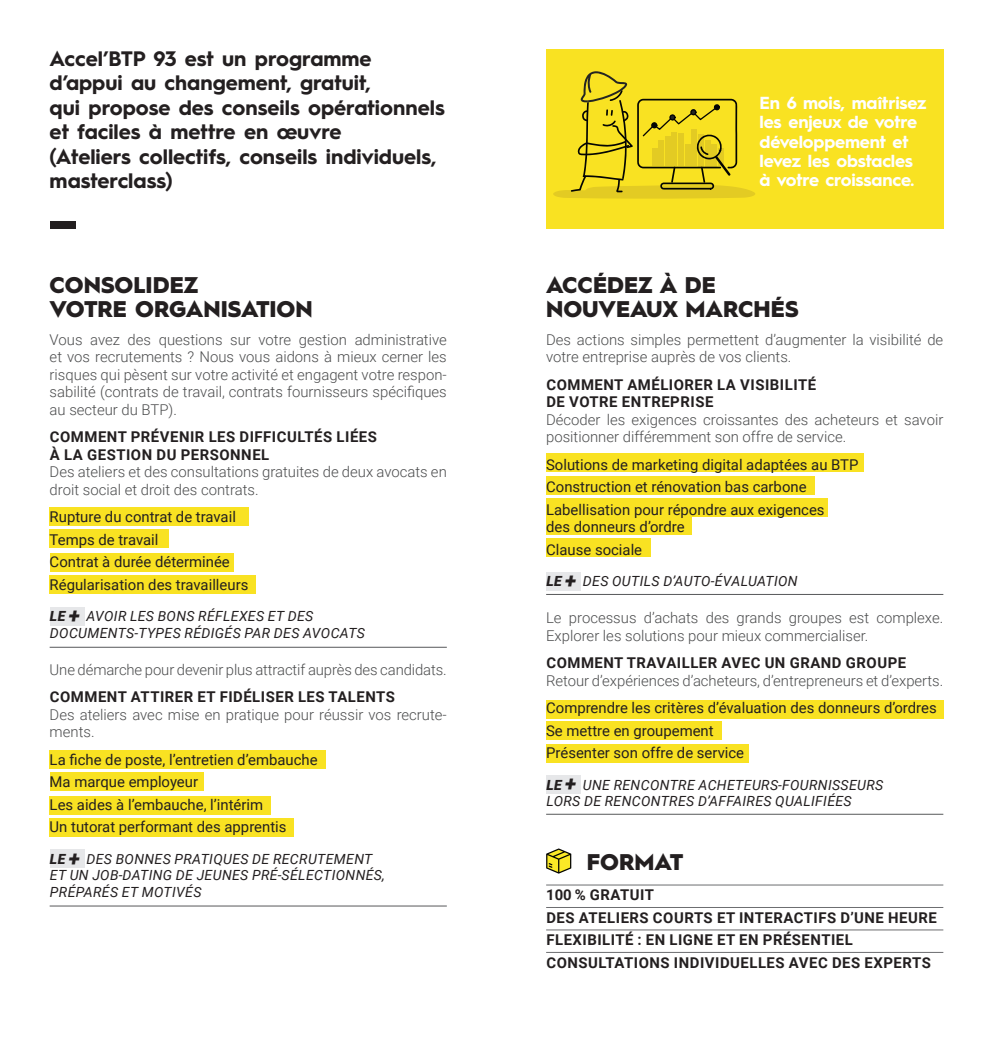
<style>
.page{position:relative;width:993px;height:1042px;background:#fff}
.page>*{position:absolute;margin:0;border:0;box-sizing:border-box;transform-origin:0 0}
.t1{font:900 22.75px/24.5px "Hurme Geometric Sans 1";color:#231f20}
.t2{font:700 21px/24.5px "Hurme Geometric Sans 1";color:#231f20}
.t3{font:700 17.5px/19.2px "Hurme Geometric Sans 1";letter-spacing:-.01em;color:#fff}
.t4{font:300 14.88px/17.5px "Roboto";color:#4b4c4d}
.t5{font:14.88px/22.4px "Roboto";color:#231f20}
.t6{font:700 14.88px/22.4px "Roboto";letter-spacing:.035em;color:#231f20}
.t7{font:italic 14px/16.6px "Roboto";letter-spacing:.025em;color:#231f20}
.s1{font-weight:900}
.s2{font-weight:900;font-size:21px}
</style>
<div class="page">
<hr style="left:546px;top:884px;width:397px;height:1px;background:#6c6d70">
<hr style="left:546px;top:907px;width:397px;height:1px;background:#6c6d70">
<hr style="left:546px;top:929px;width:397px;height:1px;background:#6c6d70">
<hr style="left:546px;top:952px;width:397px;height:1px;background:#6c6d70">
<div style="left:546px;top:50px;width:397px;height:179px;background:#f9e222"></div>
<div style="left:546px;top:453px;width:317px;height:19px;background:#f9e222"></div>
<div style="left:50px;top:507px;width:199px;height:19px;background:#f9e222"></div>
<div style="left:50px;top:606px;width:34px;height:19px;background:#e6e7e9"></div>
<div style="left:546px;top:572px;width:34px;height:19px;background:#e6e7e9"></div>
<div style="left:546px;top:775px;width:34px;height:19px;background:#e6e7e9"></div>
<div style="left:50px;top:848px;width:34px;height:19px;background:#e6e7e9"></div>
<div style="left:50px;top:750px;width:275px;height:19px;background:#f9e222"></div>
<div style="left:50px;top:553px;width:183px;height:18px;background:#f9e222"></div>
<div style="left:50px;top:796px;width:221px;height:19px;background:#f9e222"></div>
<div style="left:50px;top:575px;width:206px;height:19px;background:#f9e222"></div>
<div style="left:50px;top:818px;width:244px;height:19px;background:#f9e222"></div>
<div style="left:546px;top:700px;width:397px;height:19px;background:#f9e222"></div>
<div style="left:546px;top:721px;width:175px;height:19px;background:#f9e222"></div>
<div style="left:546px;top:744px;width:202px;height:19px;background:#f9e222"></div>
<div style="left:546px;top:475px;width:268px;height:19px;background:#f9e222"></div>
<div style="left:50px;top:529px;width:119px;height:19px;background:#f9e222"></div>
<div style="left:50px;top:772px;width:153px;height:19px;background:#f9e222"></div>
<div style="left:546px;top:498px;width:280px;height:19px;background:#f9e222"></div>
<div style="left:546px;top:516px;width:146px;height:19px;background:#f9e222"></div>
<div style="left:546px;top:538px;width:104px;height:19px;background:#f9e222"></div>
<div style="left:50px;top:222px;width:25px;height:7px;background:#231f20"></div>
<hr style="left:50px;top:647px;width:396px;height:1px;background:#57585a">
<hr style="left:50px;top:905px;width:396px;height:1px;background:#57585a">
<hr style="left:546px;top:594px;width:397px;height:1px;background:#57585a">
<hr style="left:546px;top:814px;width:397px;height:1px;background:#57585a">
<svg style="left:553px;top:71px;width:202px;height:128px"></svg>
<svg style="left:546px;top:848px;width:25px;height:25px"></svg>
<h2 class="t2" style="left:50px;top:45px;width:396px">Accel’BTP 93 est un programme d’appui au changement, gratuit,<br>qui propose des conseils opérationnels et faciles à mettre en œuvre<br>(Ateliers collectifs, conseils individuels, masterclass)</h2>
<h1 class="t1" style="left:50px;top:271px;width:264px">CONSOLIDEZ<br>VOTRE ORGANISATION</h1>
<p class="t4" style="left:50px;top:330px;width:398px;text-align:justify">Vous avez des questions sur votre gestion administrative et vos recrutements ? Nous vous aidons à mieux cerner les risques qui pèsent sur votre activité et engagent votre respon&shy;sabilité (contrats de travail, contrats fournisseurs spécifiques au secteur du BTP).</p>
<p class="t6" style="left:50px;top:425px;width:91px">COMMENT PRÉVENIR</p>
<p class="t6" style="left:209px;top:425px;width:10px">LES</p>
<p class="t6" style="left:239px;top:425px;width:20px">DIFFICULTÉS</p>
<p class="t6" style="left:336px;top:425px;width:9px">LIÉES</p>
<p class="t6" style="left:50px;top:443px;width:58px">À LA GESTION</p>
<p class="t6" style="left:156px;top:443px;width:35px">DU PERSONNEL</p>
<p class="t4" style="left:50px;top:462px;width:398px">Des ateliers et des consultations gratuites de deux avocats en droit social et droit des contrats.</p>
<p class="t5" style="left:50px;top:505px;width:200px">Rupture du contrat de travail<br>Temps de travail<br>Contrat à durée déterminée<br>Régularisation des travailleurs</p>
<p class="t7" style="left:50px;top:607px;width:316px"><span class="s1">LE</span> <span class="s2">+</span> AVOIR LES BONS RÉFLEXES ET DES<br>DOCUMENTS-TYPES RÉDIGÉS PAR DES AVOCATS</p>
<p class="t4" style="left:50px;top:660px;width:398px">Une démarche pour devenir plus attractif auprès des candidats.</p>
<p class="t6" style="left:50px;top:685px;width:91px">COMMENT ATTIRER</p>
<p class="t6" style="left:197px;top:685px;width:55px">ET FIDÉLISER</p>
<p class="t6" style="left:298px;top:685px;width:10px">LES</p>
<p class="t6" style="left:328px;top:685px;width:11px">TALENTS</p>
<p class="t4" style="left:50px;top:705px;width:398px">Des ateliers avec mise en pratique pour réussir vos recrute&shy;ments.</p>
<p class="t5" style="left:50px;top:748px;width:269px">La fiche de poste, l’entretien d’embauche Ma marque employeur<br>Les aides à l’embauche, l’intérim<br>Un tutorat performant des apprentis</p>
<p class="t7" style="left:50px;top:850px;width:336px"><span class="s1">LE</span> <span class="s2">+</span> DES BONNES PRATIQUES DE RECRUTEMENT<br>ET UN JOB-DATING DE JEUNES PRÉ-SÉLECTIONNÉS,<br>PRÉPARÉS ET MOTIVÉS</p>
<p class="t3" style="left:759px;top:92px;width:168px">En 6 mois, maîtrisez les enjeux de votre développement et levez les obstacles à votre croissance.</p>
<h1 class="t1" style="left:546px;top:271px;width:254px">ACCÉDEZ À DE<br>NOUVEAUX MARCHÉS</h1>
<p class="t4" style="left:546px;top:330px;width:398px">Des actions simples permettent d’augmenter la visibilité de votre entreprise auprès de vos clients.</p>
<p class="t6" style="left:546px;top:373px;width:92px">COMMENT AMÉLIORE</p>
<p class="t6" style="left:703px;top:373px;width:46px">R LA VISIBILITÉ</p>
<p class="t6" style="left:546px;top:390px;width:34px">DE VOTRE</p>
<p class="t6" style="left:621px;top:390px;width:11px">ENTREPRISE</p>
<p class="t4" style="left:546px;top:410px;width:398px">Décoder les exigences croissantes des acheteurs et savoir positionner différemment son offre de service.</p>
<p class="t5" style="left:546px;top:452px;width:314px">Solutions de marketing digital adaptées au BTP<br>Construction et rénovation bas carbone<br>Labellisation pour répondre aux exigences</p>
<p class="t5" style="left:546px;top:515px;width:140px">des donneurs d’ordre<br>Clause sociale</p>
<p class="t7" style="left:546px;top:572px;width:253px"><span class="s1">LE</span> <span class="s2">+</span> DES OUTILS D’AUTO-ÉVALUATION</p>
<p class="t4" style="left:546px;top:609px;width:398px">Le processus d’achats des grands groupes est complexe.<br>Explorer les solutions pour mieux commercialiser.</p>
<p class="t6" style="left:546px;top:651px;width:91px">COMMENT TRAVAILLE</p>
<p class="t6" style="left:707px;top:651px;width:25px">R AVEC</p>
<p class="t6" style="left:764px;top:651px;width:47px">UN GRAN</p>
<p class="t6" style="left:831px;top:651px;width:36px">D GROUPE</p>
<p class="t4" style="left:546px;top:671px;width:398px">Retour d’expériences d’acheteurs, d’entrepreneurs et d’experts.</p>
<p class="t5" style="left:546px;top:696px;width:392px">Comprendre les critères d’évaluation des donneurs d’ordres<br>Se mettre en groupement<br>Présenter son offre de service</p>
<p class="t7" style="left:546px;top:776px;width:338px"><span class="s1">LE</span> <span class="s2">+</span> UNE RENCONTRE ACHETEURS-FOURNISSEURS<br>LORS DE RENCONTRES D’AFFAIRES QUALIFIÉES</p>
<h1 class="t1" style="left:586px;top:848px;width:98px">FORMAT</h1>
<p class="t6" style="left:546px;top:883px;width:392px">100 % GRATUIT<br>DES ATELIERS COURTS ET INTERACTIFS D’UNE HEURE FLEXIBILITÉ : EN LIGNE ET EN PRÉSENTIEL CONSULTATIONS INDIVIDUELLES AVEC DES EXPERTS</p>
</div>
